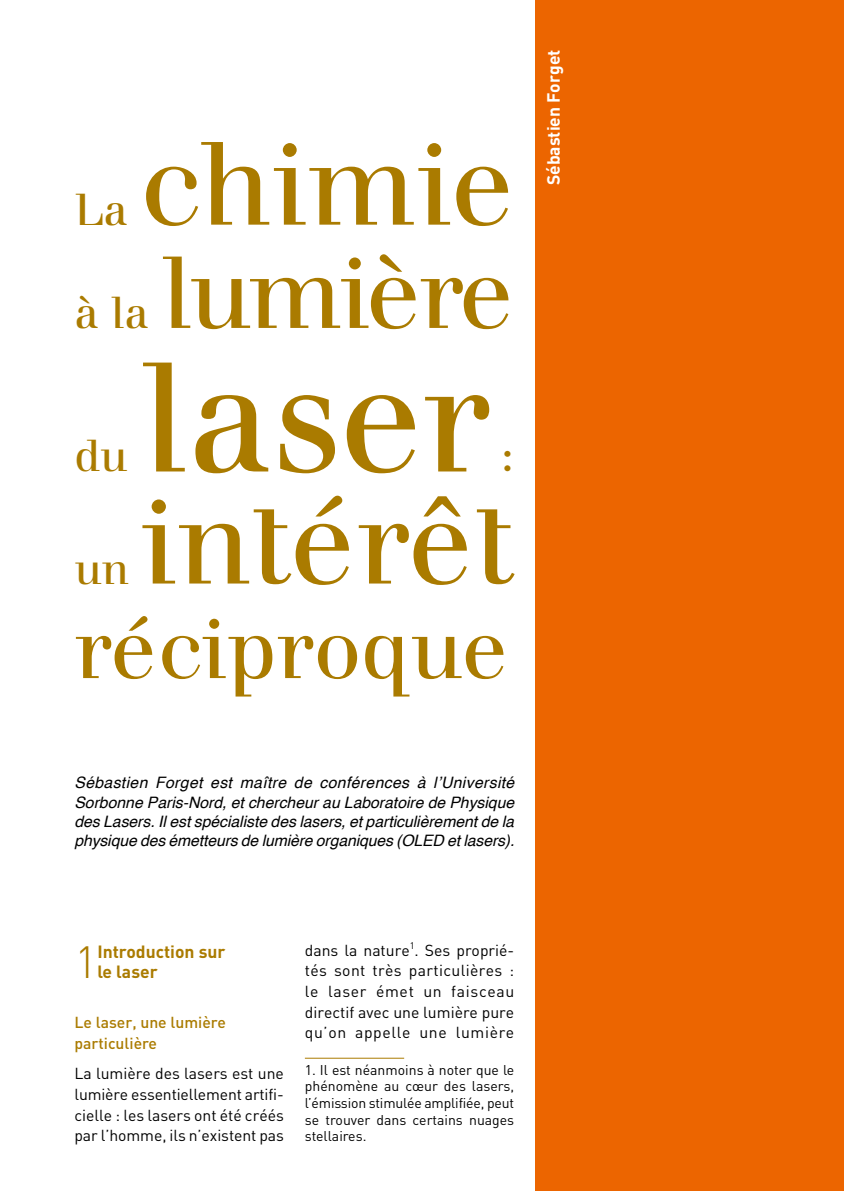
<style>
.page{position:relative;width:844px;height:1191px;background:#fff}
.page>*{position:absolute;margin:0;border:0;box-sizing:border-box;transform-origin:0 0}
._03-titre_chapitre{font:152.25px "Apfelbaum";color:#aa7b00}
._03-titre_chapitre-2{font:119px "Apfelbaum";color:#aa7b00}
._03-titre_chapitre-3{font:115.5px "Apfelbaum";color:#aa7b00}
._03-titre_chapitre-4{font:99.75px "Apfelbaum";letter-spacing:-.03em;color:#aa7b00}
._03-titre_chapitre-5{font:84px "Apfelbaum";color:#aa7b00}
._6-Inter_1{font:300 44.45px "DIN";color:#aa7b00}
._03-titre_chapitre-6{font:43.75px "Apfelbaum";color:#aa7b00}
._6-Inter_1-2{font:700 17.5px/19.2px "DIN";color:#aa7b00}
.Bandeau_Auteur{font:700 17.5px "DIN";color:#fff}
._04-Texte_courant{font:15.75px/20.7px "DIN";color:#000;text-align:justify}
.Auteur_bio{font:italic 15.75px/19.2px "Helvetica";letter-spacing:-.005em;color:#000;text-align:justify}
._7-inter_2{font:500 15.75px/20.7px "DIN";color:#aa7b00}
._11-Notes{font:14px/16.6px "DIN";color:#000;text-align:justify}
</style>
<div class="page">
<div style="left:535px;top:0;width:308px;height:1191px;background:#ec6500"></div>
<hr style="left:305px;top:1057px;width:99px;height:1px;background:#aa7b00">
<p class="_03-titre_chapitre-6" style="left:74px;top:183px;width:55px">La</p>
<p class="_03-titre_chapitre-3" style="left:140px;top:115px;width:375px">chimie</p>
<p class="_03-titre_chapitre-6" style="left:74px;top:286px;width:76px">à la</p>
<p class="_03-titre_chapitre-4" style="left:161px;top:233px;width:354px">lumière</p>
<p class="_03-titre_chapitre-6" style="left:74px;top:430px;width:55px">du</p>
<p class="_03-titre_chapitre" style="left:140px;top:327px;width:351px">laser</p>
<p class="_03-titre_chapitre-6" style="left:501px;top:430px;width:13px">:</p>
<p class="_03-titre_chapitre-2" style="left:140px;top:470px;width:376px">intérêt</p>
<p class="_03-titre_chapitre-5" style="left:74px;top:598px;width:434px">réciproque</p>
<p class="_03-titre_chapitre-6" style="left:74px;top:542px;width:56px">un</p>
<p class="Bandeau_Auteur" style="left:542px;top:185px;width:137px;rotate:-90deg">Sébastien Forget</p>
<p class="Auteur_bio" style="left:74px;top:773px;width:441px">Sébastien Forget est maître de conférences à l’Université Sorbonne Paris-Nord, et chercheur au Laboratoire de Physique des Lasers. Il est spécialiste des lasers, et particulièrement de la physique des émetteurs de lumière organiques (OLED et lasers).</p>
<p class="_6-Inter_1" style="left:74px;top:934px;width:24px">1</p>
<p class="_6-Inter_1-2" style="left:97px;top:941px;width:130px">Introduction sur le laser</p>
<p class="_7-inter_2" style="left:74px;top:1011px;width:153px">Le laser, une lumière particulière</p>
<p class="_04-Texte_courant" style="left:74px;top:1063px;width:211px">La lumière des lasers est une lumière essentiellement artifi&shy;cielle : les lasers ont été créés par l’homme, ils n’existent pas</p>
<p class="_04-Texte_courant" style="left:305px;top:939px;width:211px">dans la nature<sup>1</sup>. Ses proprié&shy;tés sont très particulières : le laser émet un faisceau directif avec une lumière pure qu’on appelle une lumière</p>
<p class="_11-Notes" style="left:305px;top:1061px;width:211px">1. Il est néanmoins à noter que le phénomène au cœur des lasers, l’émission stimulée amplifiée, peut se trouver dans certains nuages stellaires.</p>
</div>
